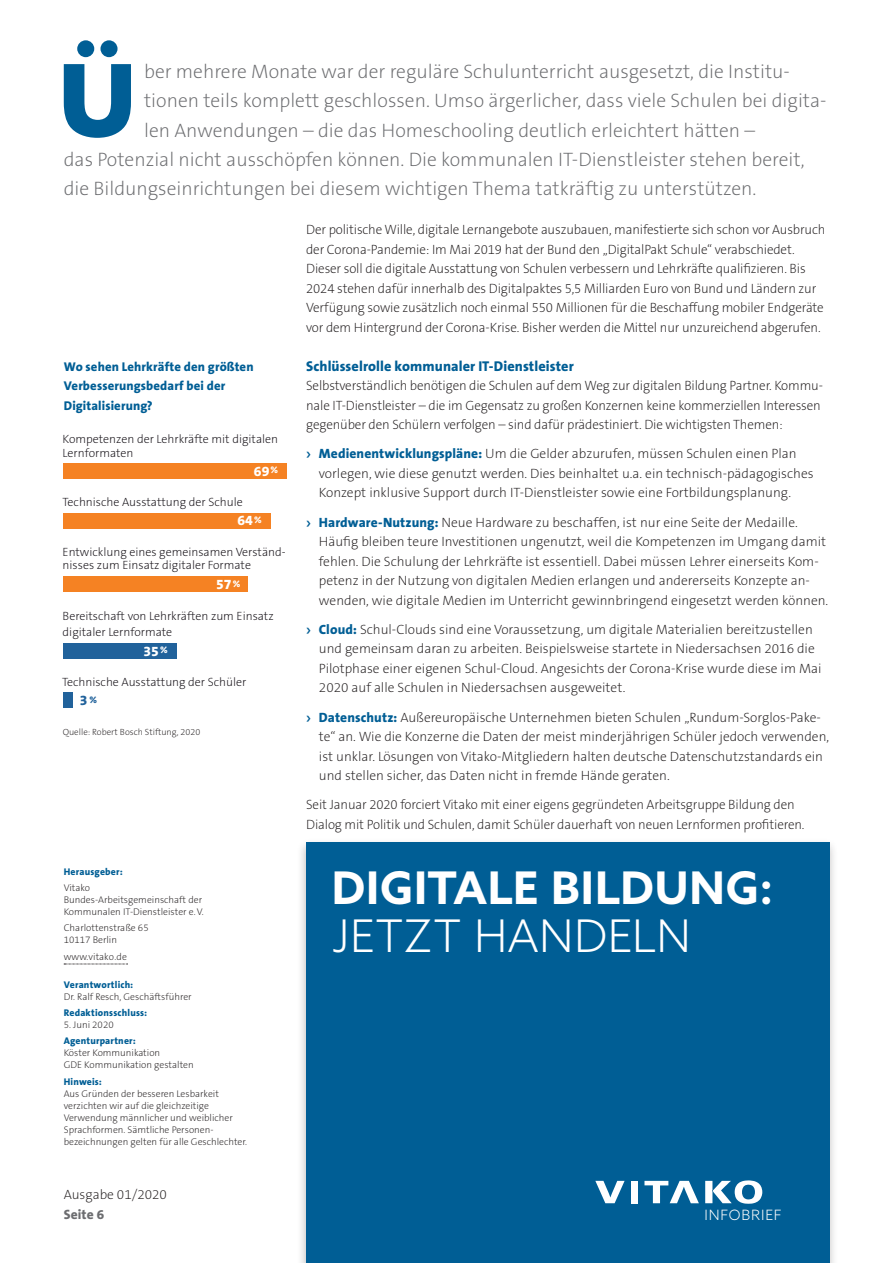
<style>
.page{position:relative;width:893px;height:1263px;background:#fff}
.page>*{position:absolute;margin:0;border:0;box-sizing:border-box;transform-origin:0 0}
.t1{font:900 100.35px "Azo Sans";color:#005e95}
.t2{font:700 45px "Azo Sans";letter-spacing:.02em;color:#fff}
.t3{font:300 45px "Azo Sans";letter-spacing:.01em;color:#fff}
.t4{font:200 19.5px "The Sans B2";color:#6c6d70}
.t5{font:800 14.25px "The Sans B8";letter-spacing:.005em;color:#005e95}
.t6{font:300 14.25px "Azo Sans";letter-spacing:.06em;color:#fff}
.t7{font:800 14.1px "The Sans B8";color:#fff}
.t8{font:800 14.1px "The Sans B8";color:#21629b}
.t9{font:200 13.5px/19.5px "The Sans B2";color:#231f20}
.t10{font:800 13.5px "The Sans B8";letter-spacing:.01em;color:#6c6d70}
.t11{font:800 12.75px/19.5px "The Sans B8";letter-spacing:.01em;color:#005e95}
.t12{font:200 12px/13.5px "The Sans B2";color:#0f0b11}
.t13{font:200 9.75px/12px "The Sans B2";color:#231f20}
.t14{font:800 9.75px "The Sans B8";letter-spacing:.02em;color:#005e95}
.t15{font:200 9px "The Sans B2";color:#231f20}
.s1{font-family:"Azo Sans";font-weight:700;color:#005e95}
.s2{font-family:"The Sans B8";font-weight:800;color:#005e95}
</style>
<div class="page">
<div style="left:297px;top:838px;width:541px;height:425px;background:#231f20;opacity:.3"></div>
<div style="left:306px;top:842px;width:523px;height:421px;background:#005e95"></div>
<svg style="left:595px;top:1181px;width:30px;height:22px"></svg>
<div style="left:631px;top:1181px;width:7px;height:22px;background:#fff"></div>
<svg style="left:644px;top:1181px;width:55px;height:22px"></svg>
<svg style="left:705px;top:1180px;width:57px;height:24px"></svg>
<svg style="left:64px;top:964px;width:64px;height:1px"></svg>
<div style="left:64px;top:693px;width:9px;height:15px;background:#21629b"></div>
<div style="left:64px;top:643px;width:113px;height:16px;background:#21629b"></div>
<div style="left:64px;top:577px;width:184px;height:15px;background:#f58223"></div>
<div style="left:64px;top:513px;width:207px;height:15px;background:#f58223"></div>
<div style="left:64px;top:463px;width:223px;height:16px;background:#f58223"></div>
<h1 class="t1" style="left:59px;top:34px;width:79px">Ü</h1>
<h3 class="t4" style="left:144px;top:61px;width:645px">ber mehrere Monate war der reguläre Schulunterricht ausgesetzt, die Institu-</h3>
<h3 class="t4" style="left:144px;top:90px;width:684px">tionen teils komplett geschlossen. Umso ärgerlicher, dass viele Schulen bei digita-</h3>
<h3 class="t4" style="left:144px;top:120px;width:612px">len Anwendungen – die das Homeschooling deutlich erleichtert hätten –</h3>
<h3 class="t4" style="left:64px;top:149px;width:742px">das Potenzial nicht ausschöpfen können. Die kommunalen IT-Dienstleister stehen bereit,</h3>
<h3 class="t4" style="left:64px;top:178px;width:694px">die Bildungseinrichtungen bei diesem wichtigen Thema tatkräftig zu unterstützen.</h3>
<p class="t11" style="left:64px;top:357px;width:191px">Wo sehen Lehrkräfte den größten<br>Verbesserungsbedarf bei der<br>Digitalisierung?</p>
<p class="t12" style="left:63px;top:433px;width:217px">Kompetenzen der Lehrkräfte mit digitalen<br>Lernformaten</p>
<p class="t12" style="left:63px;top:496px;width:182px">Technische Ausstattung der Schule</p>
<p class="t7" style="left:254px;top:463px;width:26px">69<sup>%</sup></p>
<p class="t7" style="left:237px;top:513px;width:26px">64<sup>%</sup></p>
<p class="t12" style="left:63px;top:545px;width:225px">Entwicklung eines gemeinsamen Verständ&shy;nisses zum Einsatz digitaler Formate</p>
<p class="t7" style="left:216px;top:577px;width:26px">57<sup>%</sup></p>
<p class="t12" style="left:63px;top:608px;width:213px;line-height:16.5px">Bereitschaft von Lehrkräften zum Einsatz digitaler Lernformate</p>
<p class="t12" style="left:62px;top:675px;width:186px">Technische Ausstattung der Schüler</p>
<p class="t7" style="left:143px;top:644px;width:26px">35<sup>%</sup></p>
<p class="t8" style="left:80px;top:693px;width:18px">3<sup>%</sup></p>
<p class="t15" style="left:63px;top:727px;width:139px">Quelle: Robert Bosch Stiftung, 2020</p>
<p class="t14" style="left:64px;top:866px;width:60px">Herausgeber:</p>
<p class="t13" style="left:64px;top:882px;width:142px">Vitako<br>Bundes-Arbeitsgemeinschaft der<br>Kommunalen IT-Dienstleister e.V.</p>
<p class="t13" style="left:64px;top:922px;width:86px">Charlottenstraße 65<br>10117 Berlin</p>
<p class="t13" style="left:64px;top:950px;width:65px">www.vitako.de</p>
<p class="t14" style="left:64px;top:979px;width:71px">Verantwortlich:</p>
<p class="t13" style="left:64px;top:991px;width:129px">Dr. Ralf Resch, Geschäftsführer</p>
<p class="t14" style="left:64px;top:1007px;width:85px">Redaktionsschluss:</p>
<p class="t13" style="left:64px;top:1019px;width:51px">5. Juni 2020</p>
<p class="t14" style="left:64px;top:1036px;width:73px">Agenturpartner:</p>
<p class="t13" style="left:64px;top:1047px;width:131px">Köster Kommunikation<br>GDE Kommunikation gestalten</p>
<p class="t14" style="left:64px;top:1076px;width:40px">Hinweis:</p>
<p class="t13" style="left:64px;top:1087px;width:185px">Aus Gründen der besseren Lesbarkeit verzichten wir auf die gleichzeitige Verwendung männlicher und weiblicher Sprachformen. Sämtliche Personen&shy;bezeichnungen gelten für alle Geschlechter.</p>
<p class="t9" style="left:64px;top:1185px;width:105px">Ausgabe 01/2020</p>
<p class="t10" style="left:64px;top:1207px;width:42px">Seite 6</p>
<p class="t9" style="left:306px;top:220px;width:521px">Der politische Wille, digitale Lernangebote auszubauen, manifestierte sich schon vor Ausbruch der Corona-Pandemie: Im Mai 2019 hat der Bund den „DigitalPakt Schule“ verabschiedet.<br>Dieser soll die digitale Ausstattung von Schulen verbessern und Lehrkräfte qualifizieren. Bis 2024 stehen dafür innerhalb des Digitalpaktes 5,5 Milliarden Euro von Bund und Ländern zur Verfügung sowie zusätzlich noch einmal 550 Millionen für die Beschaffung mobiler Endgeräte vor dem Hintergrund der Corona-Krise. Bisher werden die Mittel nur unzureichend abgerufen.</p>
<p class="t5" style="left:306px;top:358px;width:269px">Schlüsselrolle kommunaler IT-Dienstleister</p>
<p class="t9" style="left:306px;top:376px;width:518px">Selbstverständlich benötigen die Schulen auf dem Weg zur digitalen Bildung Partner. Kommu&shy;nale IT-Dienstleister – die im Gegensatz zu großen Konzernen keine kommerziellen Interessen gegenüber den Schülern verfolgen – sind dafür prädestiniert. Die wichtigsten Themen:</p>
<p class="t9" style="left:319px;top:444px;width:496px;text-indent:-13px"><span class="s1">›</span> <span class="s2">Medienentwicklungspläne:</span> Um die Gelder abzurufen, müssen Schulen einen Plan vorlegen, wie diese genutzt werden. Dies beinhaltet u.a. ein technisch-pädagogisches<br>Konzept inklusive Support durch IT-Dienstleister sowie eine Fortbildungsplanung.</p>
<p class="t9" style="left:319px;top:513px;width:511px;text-indent:-13px"><span class="s1">›</span> <span class="s2">Hardware-Nutzung:</span> Neue Hardware zu beschaffen, ist nur eine Seite der Medaille.<br>Häufig bleiben teure Investitionen ungenutzt, weil die Kompetenzen im Umgang damit fehlen. Die Schulung der Lehrkräfte ist essentiell. Dabei müssen Lehrer einerseits Kom&shy;petenz in der Nutzung von digitalen Medien erlangen und andererseits Konzepte an&shy;wenden, wie digitale Medien im Unterricht gewinnbringend eingesetzt werden können.</p>
<p class="t9" style="left:319px;top:620px;width:504px;text-indent:-13px"><span class="s1">›</span> <span class="s2">Cloud:</span> Schul-Clouds sind eine Voraussetzung, um digitale Materialien bereitzustellen und gemeinsam daran zu arbeiten. Beispielsweise startete in Niedersachsen 2016 die Pilotphase einer eigenen Schul-Cloud. Angesichts der Corona-Krise wurde diese im Mai 2020 auf alle Schulen in Niedersachsen ausgeweitet.</p>
<p class="t9" style="left:319px;top:708px;width:512px;text-indent:-13px"><span class="s1">›</span> <span class="s2">Datenschutz:</span> Außereuropäische Unternehmen bieten Schulen „Rundum-Sorglos-Pake&shy;te“ an. Wie die Konzerne die Daten der meist minderjährigen Schüler jedoch verwenden, ist unklar. Lösungen von Vitako-Mitgliedern halten deutsche Datenschutzstandards ein und stellen sicher, das Daten nicht in fremde Hände geraten.</p>
<p class="t9" style="left:306px;top:795px;width:500px">Seit Januar 2020 forciert Vitako mit einer eigens gegründeten Arbeitsgruppe Bildung den<br>Dialog mit Politik und Schulen, damit Schüler dauerhaft von neuen Lernformen profitieren.</p>
<h2 class="t2" style="left:332px;top:857px;width:443px">DIGITALE BILDUNG:</h2>
<h2 class="t3" style="left:332px;top:906px;width:361px">JETZT HANDELN</h2>
<p class="t6" style="left:704px;top:1205px;width:79px">INFOBRIEF</p>
</div>
